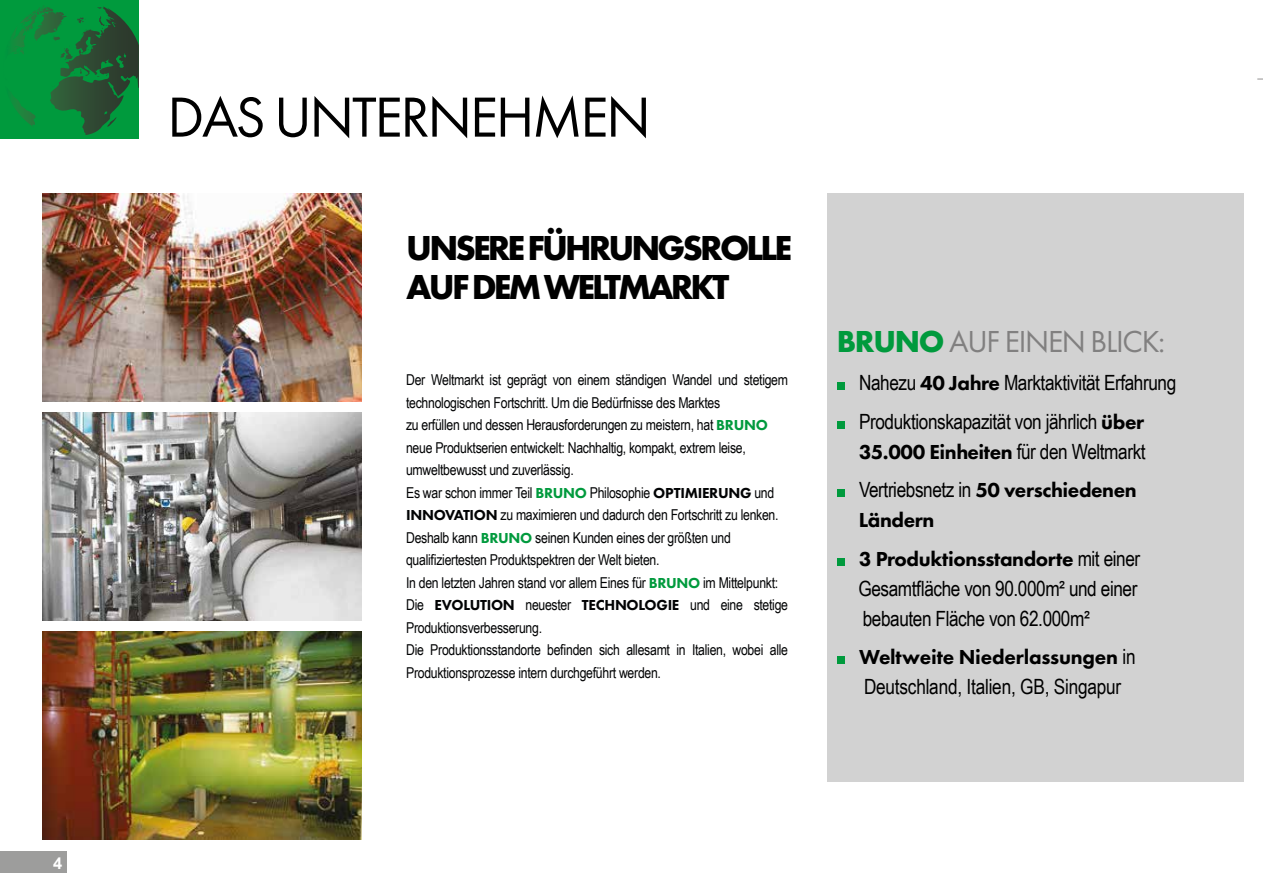
<style>
.page{position:relative;width:1263px;height:893px;background:#fff}
.page>*{position:absolute;margin:0;border:0;box-sizing:border-box;transform-origin:0 0}
.t1{font:58.5px "Futura PT";letter-spacing:-.04em;color:#000}
.t2{font:700 36px/39px "Futura PT";letter-spacing:-.08em;color:#000}
.t3{font:31.5px "Futura PT";letter-spacing:-.04em;color:#818080}
.t4{font:21px/38.5px "Arial Narrow";letter-spacing:-.02em;color:#000}
.t5{font:800 21px/38.5px "Futura PT";letter-spacing:-.02em;color:#000}
.t6{font:700 16.5px "Arial";color:#fff}
.t7{font:15px/22.5px "Arial Narrow";letter-spacing:-.02em;color:#020304}
.s1{font-family:"Futura PT";font-weight:800;color:#009a3d}
.s2{font-family:"Futura PT";font-weight:800}
.s3{font-weight:700;color:#009a3d}
.s4{font-family:"Arial Narrow";font-weight:400}
</style>
<div class="page">
<svg style="left:0;top:0;width:139px;height:139px;background:#0f7f39"></svg>
<svg style="left:39px;top:5px;width:14px;height:9px"></svg>
<img style="left:43px;top:194px;width:318px;height:208px">
<img style="left:43px;top:412px;width:318px;height:209px">
<img style="left:43px;top:631px;width:318px;height:209px">
<div style="left:827px;top:193px;width:417px;height:589px;background:#d2d2d2"></div>
<div style="left:836px;top:382px;width:8px;height:8px;background:#009a3d"></div>
<div style="left:836px;top:421px;width:8px;height:8px;background:#009a3d"></div>
<div style="left:836px;top:489px;width:8px;height:8px;background:#009a3d"></div>
<div style="left:836px;top:558px;width:8px;height:8px;background:#009a3d"></div>
<div style="left:836px;top:656px;width:8px;height:8px;background:#009a3d"></div>
<div style="left:0;top:851px;width:67px;height:21px;background:#9d9d9c"></div>
<svg style="left:1257px;top:78px;width:6px;height:2px"></svg>
<p class="t6" style="left:53px;top:852px;width:11px">4</p>
<h1 class="t1" style="left:167px;top:82px;width:485px">DAS UNTERNEHMEN</h1>
<h2 class="t2" style="left:406px;top:227px;width:387px">UNSERE FÜHRUNGSROLLE<br>AUF DEM WELTMARKT</h2>
<p class="t7" style="left:406px;top:368px;width:383px">Der Weltmarkt ist geprägt von einem ständigen Wandel und stetigem technologischen Fortschritt. Um die Bedürfnisse des Marktes<br>zu erfüllen und dessen Herausforderungen zu meistern, hat <span class="s1">BRUNO </span>neue Produktserien entwickelt: Nachhaltig, kompakt, extrem leise, umweltbewusst und zuverlässig.<br>Es war schon immer Teil <span class="s1">BRUNO</span> Philosophie <span class="s2">OPTIMIERUNG</span> und <span class="s2">INNOVATION</span> zu maximieren und dadurch den Fortschritt zu lenken.<br>Deshalb kann <span class="s1">BRUNO</span> seinen Kunden eines der größten und qualifiziertesten Produktspektren der Welt bieten.<br>In den letzten Jahren stand vor allem Eines für <span class="s1">BRUNO</span> im Mittelpunkt:<br>Die <span class="s2">EVOLUTION</span> neuester <span class="s2">TECHNOLOGIE</span> und eine stetige Produktionsverbesserung.<br>Die Produktionsstandorte befinden sich allesamt in Italien, wobei alle Produktionsprozesse intern durchgeführt werden.</p>
<h3 class="t3" style="left:837px;top:323px;width:330px"><span class="s3">BRUNO</span> AUF EINEN BLICK:</h3>
<h3 class="t4" style="left:859px;top:363px;width:319px">Nahezu <span class="s2">40 Jahre</span> Marktaktivität Erfahrung<br>Produktionskapazität von jährlich <span class="s2">über</span></h3>
<h3 class="t5" style="left:859px;top:432px;width:288px">35.000 Einheiten <span class="s4">für den Weltmarkt</span></h3>
<h3 class="t4" style="left:859px;top:470px;width:279px">Vertriebsnetz in <span class="s2">50 verschiedenen</span></h3>
<h3 class="t5" style="left:859px;top:501px;width:283px">Ländern<br>3 Produktionsstandorte <span class="s4">mit einer</span></h3>
<h3 class="t4" style="left:858px;top:573px;width:281px;line-height:30px">Gesamtfläche von 90.000m² und einer bebauten Fläche von 62.000m²</h3>
<h3 class="t5" style="left:859px;top:638px;width:278px">Weltweite Niederlassungen <span class="s4">in</span></h3>
<h3 class="t4" style="left:864px;top:667px;width:259px">Deutschland, Italien, GB, Singapur</h3>
</div>
